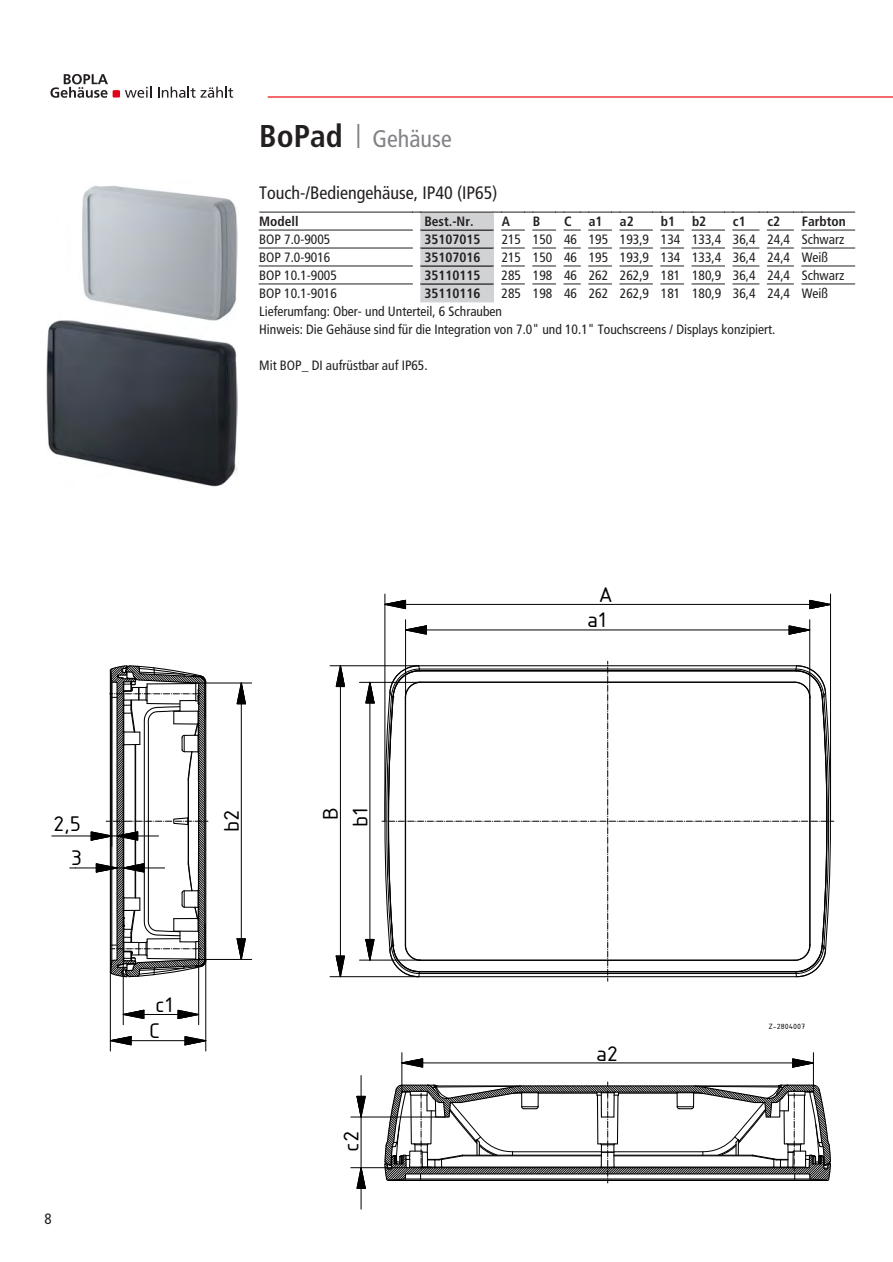
<style>
.page{position:relative;width:893px;height:1262px;background:#fff}
.page>*{position:absolute;margin:0;border:0;box-sizing:border-box;transform-origin:0 0}
.t1{font:condensed 24px "Frutiger LT Com";color:#808285}
.t2{font:22.95px "ISOCPEUR";letter-spacing:-.015em;color:#000;scale:1.1 1}
.t3{font:condensed 18px "Frutiger LT Com";color:#231f20}
.t4{font:condensed 15px "Frutiger LT Com";color:#231f20}
.t5{font:condensed 13.5px/18px "Frutiger LT Com";color:#231f20}
.t6{font:700 condensed 13.5px "Frutiger LT Com";color:#231f20}
.t7{font:8.1px "ISOCPEUR";letter-spacing:-.01em;color:#000;scale:1.1 1}
.s1{font-weight:700;font-size:31.5px;color:#231f20}
</style>
<div class="page">
<div style="left:113px;top:90px;width:7px;height:8px;background:#e2001a"></div>
<svg style="left:125px;top:87px;width:26px;height:11px"></svg>
<svg style="left:158px;top:87px;width:75px;height:11px"></svg>
<svg style="left:50px;top:74px;width:58px;height:24px"></svg>
<hr style="left:268px;top:96px;width:625px;height:2px;background:#ee1d23">
<hr style="left:802px;top:284px;width:52px;height:1px;background:#231f20">
<svg style="left:767px;top:284px;width:26px;height:1px"></svg>
<svg style="left:733px;top:284px;width:26px;height:1px"></svg>
<hr style="left:692px;top:284px;width:32px;height:1px;background:#231f20">
<svg style="left:661px;top:284px;width:22px;height:1px"></svg>
<hr style="left:620px;top:284px;width:32px;height:1px;background:#231f20">
<div style="left:421px;top:284px;width:72px;height:18px;background:#d1d2d4"></div>
<hr style="left:421px;top:302px;width:72px;height:1px;background:#d1d2d4">
<hr style="left:259px;top:284px;width:153px;height:1px;background:#231f20">
<hr style="left:802px;top:266px;width:52px;height:1px;background:#231f20">
<svg style="left:767px;top:266px;width:26px;height:1px"></svg>
<svg style="left:733px;top:266px;width:26px;height:1px"></svg>
<hr style="left:692px;top:266px;width:32px;height:1px;background:#231f20">
<svg style="left:661px;top:266px;width:22px;height:1px"></svg>
<hr style="left:620px;top:266px;width:32px;height:1px;background:#231f20">
<div style="left:421px;top:266px;width:72px;height:18px;background:#d1d2d4"></div>
<hr style="left:421px;top:284px;width:72px;height:1px;background:#231f20">
<hr style="left:259px;top:266px;width:153px;height:1px;background:#231f20">
<hr style="left:802px;top:248px;width:52px;height:1px;background:#231f20">
<svg style="left:767px;top:248px;width:26px;height:1px"></svg>
<svg style="left:733px;top:248px;width:26px;height:1px"></svg>
<hr style="left:692px;top:248px;width:32px;height:1px;background:#231f20">
<svg style="left:661px;top:248px;width:22px;height:1px"></svg>
<hr style="left:620px;top:248px;width:32px;height:1px;background:#231f20">
<div style="left:421px;top:248px;width:72px;height:18px;background:#d1d2d4"></div>
<hr style="left:421px;top:266px;width:72px;height:1px;background:#231f20">
<hr style="left:259px;top:248px;width:153px;height:1px;background:#231f20">
<hr style="left:802px;top:230px;width:52px;height:1px;background:#231f20">
<svg style="left:767px;top:230px;width:26px;height:1px"></svg>
<svg style="left:733px;top:230px;width:26px;height:1px"></svg>
<hr style="left:692px;top:230px;width:32px;height:1px;background:#231f20">
<svg style="left:661px;top:230px;width:22px;height:1px"></svg>
<hr style="left:620px;top:230px;width:32px;height:1px;background:#231f20">
<div style="left:421px;top:230px;width:72px;height:18px;background:#d1d2d4"></div>
<hr style="left:421px;top:248px;width:72px;height:1px;background:#231f20">
<hr style="left:259px;top:230px;width:153px;height:1px;background:#231f20">
<hr style="left:802px;top:212px;width:52px;height:1px;background:#231f20">
<svg style="left:724px;top:212px;width:78px;height:1px"></svg>
<hr style="left:692px;top:212px;width:32px;height:1px;background:#231f20">
<svg style="left:652px;top:212px;width:40px;height:1px"></svg>
<hr style="left:620px;top:212px;width:32px;height:1px;background:#231f20">
<div style="left:421px;top:212px;width:72px;height:18px;background:#d1d2d4"></div>
<svg style="left:493px;top:212px;width:127px;height:90px"></svg>
<hr style="left:421px;top:212px;width:72px;height:1px;background:#231f20">
<hr style="left:421px;top:230px;width:72px;height:1px;background:#231f20">
<svg style="left:412px;top:212px;width:9px;height:90px"></svg>
<hr style="left:259px;top:212px;width:153px;height:1px;background:#231f20">
<img style="left:47px;top:185px;width:191px;height:302px">
<svg style="left:365px;top:934px;width:10px;height:27px"></svg>
<svg style="left:365px;top:681px;width:10px;height:22px"></svg>
<hr style="left:370px;top:703px;width:1px;height:236px;background:#000">
<hr style="left:359px;top:682px;width:61px;height:1px;background:#000">
<hr style="left:359px;top:959px;width:61px;height:1px;background:#000">
<svg style="left:335px;top:955px;width:10px;height:23px"></svg>
<svg style="left:335px;top:666px;width:10px;height:21px"></svg>
<hr style="left:340px;top:686px;width:1px;height:270px;background:#000">
<hr style="left:330px;top:665px;width:89px;height:1px;background:#000">
<hr style="left:330px;top:976px;width:89px;height:1px;background:#000">
<svg style="left:406px;top:625px;width:21px;height:9px"></svg>
<svg style="left:788px;top:625px;width:23px;height:9px"></svg>
<hr style="left:426px;top:629px;width:363px;height:1px;background:#000">
<hr style="left:809px;top:619px;width:1px;height:78px;background:#000">
<hr style="left:405px;top:619px;width:1px;height:78px;background:#000">
<svg style="left:382px;top:661px;width:452px;height:320px"></svg>
<svg style="left:384px;top:599px;width:22px;height:10px"></svg>
<svg style="left:809px;top:599px;width:23px;height:10px"></svg>
<hr style="left:405px;top:604px;width:405px;height:1px;background:#000">
<hr style="left:830px;top:594px;width:1px;height:227px;background:#000">
<hr style="left:385px;top:594px;width:1px;height:227px;background:#000">
<svg style="left:402px;top:1058px;width:21px;height:9px"></svg>
<svg style="left:792px;top:1058px;width:21px;height:9px"></svg>
<hr style="left:423px;top:1062px;width:369px;height:1px;background:#000">
<hr style="left:813px;top:1052px;width:1px;height:40px;background:#000">
<hr style="left:401px;top:1052px;width:1px;height:40px;background:#000">
<svg style="left:236px;top:683px;width:10px;height:21px"></svg>
<svg style="left:236px;top:938px;width:10px;height:21px"></svg>
<hr style="left:241px;top:703px;width:1px;height:235px;background:#000">
<hr style="left:198px;top:959px;width:54px;height:1px;background:#000">
<hr style="left:198px;top:682px;width:54px;height:1px;background:#000">
<svg style="left:109px;top:1035px;width:23px;height:10px"></svg>
<svg style="left:184px;top:1035px;width:23px;height:10px"></svg>
<hr style="left:131px;top:1040px;width:54px;height:1px;background:#000">
<hr style="left:110px;top:971px;width:1px;height:80px;background:#000">
<hr style="left:205px;top:960px;width:1px;height:91px;background:#000">
<svg style="left:122px;top:1009px;width:22px;height:10px"></svg>
<svg style="left:177px;top:1009px;width:23px;height:10px"></svg>
<hr style="left:144px;top:1014px;width:34px;height:1px;background:#000">
<hr style="left:123px;top:960px;width:1px;height:64px;background:#000">
<hr style="left:198px;top:958px;width:1px;height:66px;background:#000">
<svg style="left:356px;top:1075px;width:10px;height:44px"></svg>
<svg style="left:356px;top:1164px;width:10px;height:45px"></svg>
<hr style="left:361px;top:1116px;width:1px;height:51px;background:#000">
<hr style="left:351px;top:1167px;width:56px;height:1px;background:#000">
<svg style="left:383px;top:1081px;width:448px;height:101px"></svg>
<hr style="left:351px;top:1116px;width:70px;height:1px;background:#000">
<hr style="left:52px;top:835px;width:39px;height:1px;background:#000">
<svg style="left:70px;top:665px;width:138px;height:315px"></svg>
<p class="t1" style="left:259px;top:124px;width:194px"><span class="s1">BoPad</span> | Gehäuse</p>
<p class="t3" style="left:259px;top:182px;width:240px">Touch-/Bediengehäuse, IP40 (IP65)</p>
<p class="t6" style="left:259px;top:213px;width:41px">Modell</p>
<p class="t6" style="left:424px;top:213px;width:51px">Best.-Nr.</p>
<p class="t6" style="left:502px;top:213px;width:10px">A</p>
<p class="t6" style="left:533px;top:213px;width:9px">B</p>
<p class="t6" style="left:564px;top:213px;width:9px">C</p>
<p class="t6" style="left:589px;top:213px;width:15px">a1</p>
<p class="t6" style="left:620px;top:213px;width:15px">a2</p>
<p class="t6" style="left:661px;top:213px;width:16px">b1</p>
<p class="t6" style="left:692px;top:213px;width:16px">b2</p>
<p class="t6" style="left:733px;top:213px;width:14px">c1</p>
<p class="t6" style="left:767px;top:213px;width:14px">c2</p>
<p class="t6" style="left:802px;top:213px;width:46px">Farbton</p>
<p class="t5" style="left:259px;top:230px;width:73px">BOP 7.0-9005</p>
<p class="t6" style="left:424px;top:231px;width:58px">35107015</p>
<p class="t5" style="left:502px;top:230px;width:344px">215 150 46 195 193,9 134 133,4 36,4 24,4 Schwarz</p>
<p class="t5" style="left:259px;top:248px;width:73px">BOP 7.0-9016</p>
<p class="t6" style="left:424px;top:249px;width:58px">35107016</p>
<p class="t5" style="left:502px;top:248px;width:328px">215 150 46 195 193,9 134 133,4 36,4 24,4 Weiß</p>
<p class="t5" style="left:259px;top:266px;width:79px">BOP 10.1-9005</p>
<p class="t6" style="left:424px;top:267px;width:58px">35110115</p>
<p class="t5" style="left:502px;top:266px;width:344px">285 198 46 262 262,9 181 180,9 36,4 24,4 Schwarz</p>
<p class="t5" style="left:259px;top:284px;width:79px">BOP 10.1-9016</p>
<p class="t6" style="left:424px;top:285px;width:58px">35110116</p>
<p class="t5" style="left:259px;top:284px;width:570px;text-indent:242px">285 198 46 262 262,9 181 180,9 36,4 24,4 Weiß<br>Lieferumfang: Ober- und Unterteil, 6 Schrauben<br>Hinweis: Die Gehäuse sind für die Integration von 7.0" und 10.1" Touchscreens / Displays konzipiert.</p>
<p class="t5" style="left:259px;top:356px;width:170px">Mit BOP_ DI aufrüstbar auf IP65.</p>
<h2 class="t2" style="left:53px;top:815px;width:27px">2,5</h2>
<h2 class="t2" style="left:71px;top:850px;width:12px">3</h2>
<p class="t4" style="left:44px;top:1209px;width:9px">8</p>
<h2 class="t2" style="left:224px;top:831px;width:22px;rotate:-90deg">b2</h2>
<h2 class="t2" style="left:155px;top:997px;width:17px">c1</h2>
<h2 class="t2" style="left:149px;top:1023px;width:12px">C</h2>
<h2 class="t2" style="left:323px;top:819px;width:13px;rotate:-90deg">B</h2>
<h2 class="t2" style="left:352px;top:827px;width:19px;rotate:-90deg">b1</h2>
<h2 class="t2" style="left:344px;top:1151px;width:20px;rotate:-90deg">c2</h2>
<h2 class="t2" style="left:598px;top:587px;width:15px">A</h2>
<h2 class="t2" style="left:587px;top:612px;width:19px">a1</h2>
<h2 class="t2" style="left:596px;top:1045px;width:22px">a2</h2>
<p class="t7" style="left:768px;top:1023px;width:35px">Z-2804007</p>
</div>
